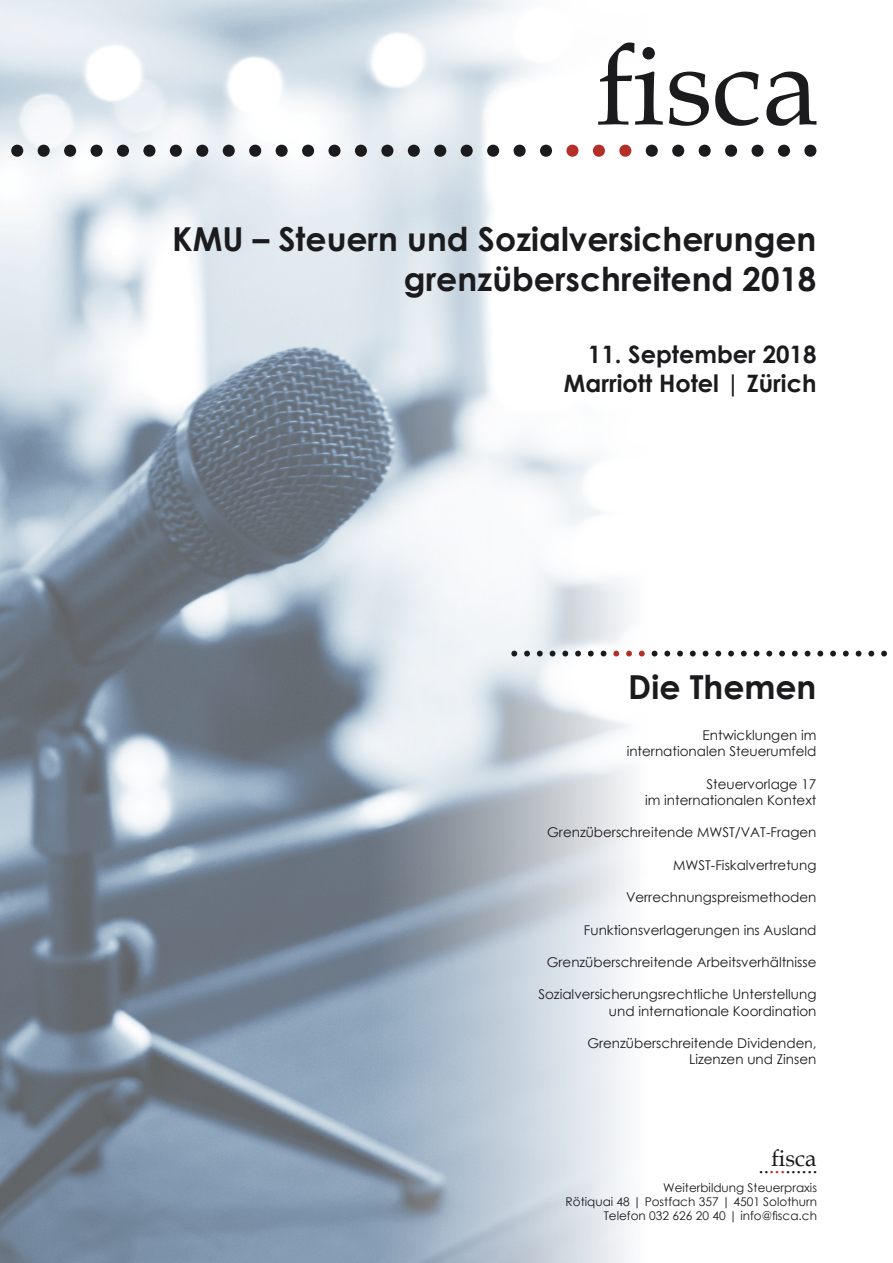
<style>
.page{position:relative;width:893px;height:1263px;background:#fff}
.page>*{position:absolute;margin:0;border:0;box-sizing:border-box;transform-origin:0 0}
.t1{font:112.5px "Book Antiqua";color:#1b1b1e}
.t2{font:105.75px "Book Antiqua";color:#1b1b1e}
.t3{font:51px "Book Antiqua";color:#1b1b1e}
.t4{font:700 33px/39.6px "Century Gothic";color:#1b1b1e;text-align:right}
.t5{font:700 24px/28.8px "Century Gothic";color:#1b1b1e;text-align:right}
.t6{font:22.95px "Book Antiqua";color:#1b1b1e}
.t7{font:21.6px "Book Antiqua";color:#1b1b1e}
.t8{font:13.5px/16.2px "Century Gothic";color:#1b1b1e;text-align:right}
.t9{font:12px/14.4px "Century Gothic";color:#1b1b1e;text-align:right}
.s1{color:#b42f28}
</style>
<div class="page">
<img style="left:0;top:0;width:335px;height:1263px">
<svg style="left:335px;top:0;width:298px;height:1263px"></svg>
<h1 class="t1" style="left:597px;top:8px;width:223px">fisca</h1>
<h2 class="t2" style="left:4px;top:46px;width:821px">.....................<span class="s1">...</span>.......</h2>
<h3 class="t4" style="left:172px;top:218px;width:646px">KMU – Steuern und Sozialversicherungen grenzüberschreitend 2018</h3>
<h3 class="t5" style="left:564px;top:339px;width:254px">11. September 2018<br>Marriott Hotel | Zürich</h3>
<h3 class="t3" style="left:508px;top:603px;width:384px">........<span class="s1">...</span>...................</h3>
<h3 class="t4" style="left:628px;top:665px;width:190px">Die Themen</h3>
<p class="t8" style="left:627px;top:727px;width:191px">Entwicklungen im internationalen Steuerumfeld</p>
<p class="t8" style="left:645px;top:776px;width:173px">Steuervorlage 17<br>im internationalen Kontext</p>
<p class="t8" style="left:547px;top:824px;width:271px">Grenzüberschreitende MWST/VAT-Fragen</p>
<p class="t8" style="left:673px;top:857px;width:145px">MWST-Fiskalvertretung</p>
<p class="t8" style="left:626px;top:889px;width:192px">Verrechnungspreismethoden</p>
<p class="t8" style="left:584px;top:921px;width:234px">Funktionsverlagerungen ins Ausland</p>
<p class="t8" style="left:547px;top:954px;width:271px">Grenzüberschreitende Arbeitsverhältnisse</p>
<p class="t8" style="left:538px;top:986px;width:280px">Sozialversicherungsrechtliche Unterstellung und internationale Koordination</p>
<p class="t8" style="left:587px;top:1035px;width:231px">Grenzüberschreitende Dividenden,<br>Lizenzen und Zinsen</p>
<h3 class="t6" style="left:771px;top:1142px;width:47px">fisca</h3>
<h3 class="t7" style="left:758px;top:1150px;width:61px">..<span class="s1">...</span>......</h3>
<p class="t9" style="left:566px;top:1180px;width:253px">Weiterbildung Steuerpraxis<br>Rötiquai 48 | Postfach 357 | 4501 Solothurn<br>Telefon 032 626 20 40 | info@fisca.ch</p>
</div>
